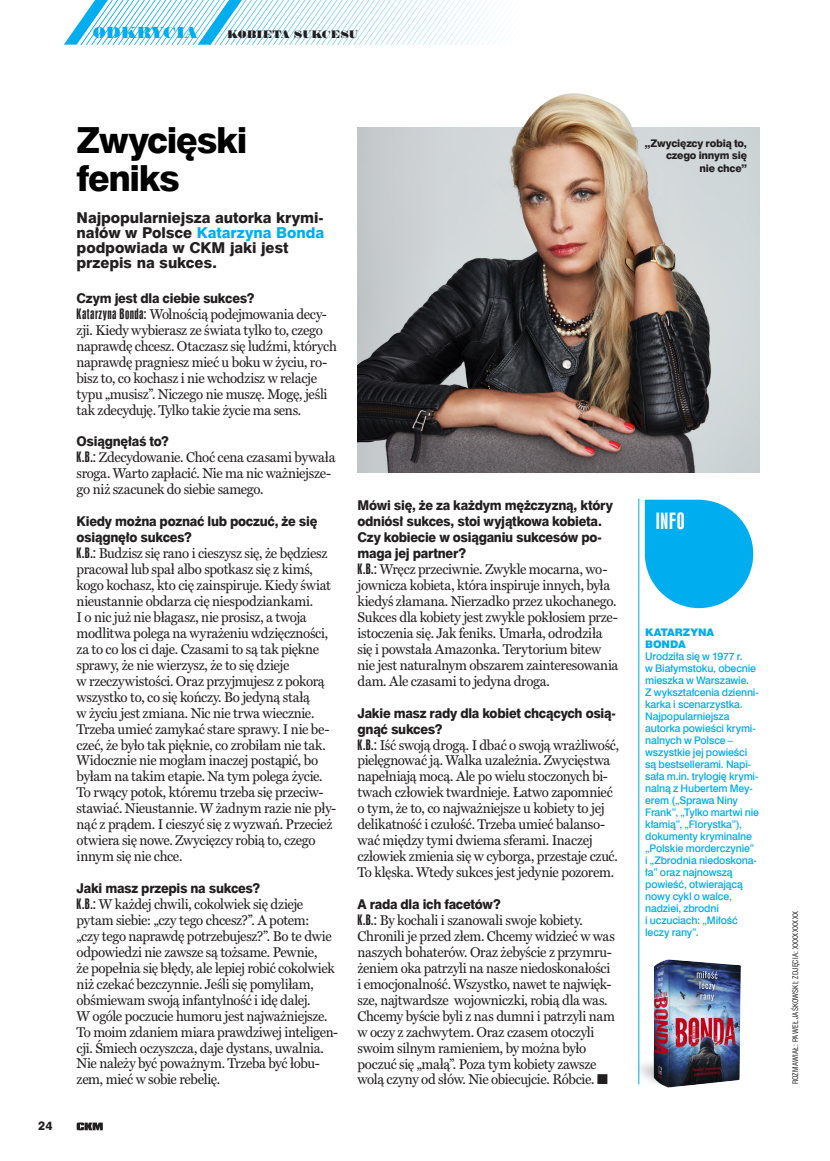
<style>
.page{position:relative;width:830px;height:1161px;background:#fff}
.page>*{position:absolute;margin:0;border:0;box-sizing:border-box;transform-origin:0 0}
.t1{font:36px "Swis 721 Hv EU";letter-spacing:-.035em;color:#000}
.dossier{font:21px "Swis 924 EU";color:#fff}
.lead{font:15.45px "Normande EU";letter-spacing:.005em;color:#00aeef}
.KS_lead{font:15px/15px "Swis 721 Hv EU";letter-spacing:-.005em;color:#231f20}
.WYWIAD_PYTA{font:14.25px/15.9px "Miller Text Pl";letter-spacing:-.02em;color:#231f20;scale:.95 1}
.WYWIAD_PYTA-2{font:13.5px/15.9px "Swis 721 Hv EU";letter-spacing:-.02em;color:#231f20;scale:.95 1}
.t2{font:12px "Swis 721 Hv EU";color:#231f20}
.Ramka{font:10.5px/12px "Swis 721 Md EU";letter-spacing:-.015em;color:#00aeef}
.Ramka-2{font:10.5px/12.8px "Swis 721 Hv EU";letter-spacing:-.02em;color:#231f20;text-align:right}
.Ramka-3{font:10.5px/12px "Swis 721 Blk EU";letter-spacing:-.005em;color:#00aeef}
.lead-2{font:10.5px "Normande EU";letter-spacing:.005em;color:#231f20}
.Zdjecia{font:7.5px "Swis 721 Cn EU";letter-spacing:.02em;color:#231f20}
.s1{color:#00aeef}
.s2{font-family:"Swis 924 EU";font-size:13.5px}
</style>
<div class="page">
<img style="left:357px;top:128px;width:402px;height:344px">
<svg style="left:644px;top:500px;width:108px;height:108px;background:#29bbf1"></svg>
<hr style="left:638px;top:499px;width:1px;height:585px;background:#00aeef">
<img style="left:638px;top:946px;width:103px;height:142px">
<img style="left:510px;top:93px;width:138px;height:110px">
<svg style="left:64px;top:0;width:444px;height:45px"></svg>
<svg style="left:77px;top:1122px;width:26px;height:8px"></svg>
<p class="lead" style="left:93px;top:23px;width:106px">ODKRYCIA</p>
<p class="lead-2" style="left:227px;top:28px;width:132px">KOBIETA SUKCESU</p>
<p class="t2" style="left:38px;top:1118px;width:16px">24</p>
<p class="t1" style="left:77px;top:118px;width:172px">Zwycięski</p>
<p class="t1" style="left:77px;top:157px;width:105px">feniks</p>
<p class="KS_lead" style="left:77px;top:211px;width:249px">Najpopularniejsza autorka krymi&shy;nałów w Polsce <span class="s1">Katarzyna Bonda </span>podpowiada w CKM jaki jest przepis na sukces.</p>
<p class="WYWIAD_PYTA-2" style="left:77px;top:291px;width:189px">Czym jest dla ciebie sukces?</p>
<p class="WYWIAD_PYTA" style="left:77px;top:306px;width:275px"><span class="s2">Katarzyna Bonda:</span> Wolnością podejmowania decy&shy;zji. Kiedy wybierasz ze świata tylko to, czego naprawdę chcesz. Otaczasz się ludźmi, których naprawdę pragniesz mieć u boku w życiu, ro&shy;bisz to, co kochasz i nie wchodzisz w relacje typu „musisz”. Niczego nie muszę. Mogę, jeśli tak zdecyduję. Tylko takie życie ma sens.</p>
<p class="WYWIAD_PYTA-2" style="left:77px;top:434px;width:99px">Osiągnęłaś to?</p>
<p class="WYWIAD_PYTA" style="left:77px;top:449px;width:274px"><span class="s2">K.B.:</span> Zdecydowanie. Choć cena czasami bywała sroga. Warto zapłacić. Nie ma nic ważniejsze&shy;go niż szacunek do siebie samego.</p>
<p class="WYWIAD_PYTA-2" style="left:77px;top:514px;width:255px">Kiedy można poznać lub poczuć, że się osiągnęło sukces?</p>
<p class="WYWIAD_PYTA" style="left:77px;top:545px;width:275px"><span class="s2">K.B.:</span> Budzisz się rano i cieszysz się, że będziesz pracował lub spał albo spotkasz się z kimś, kogo kochasz, kto cię zainspiruje. Kiedy świat nieustannie obdarza cię niespodziankami.<br>I o nic już nie błagasz, nie prosisz, a twoja modlitwa polega na wyrażeniu wdzięczności, za to co los ci daje. Czasami to są tak piękne sprawy, że nie wierzysz, że to się dzieje<br>w rzeczywistości. Oraz przyjmujesz z pokorą wszystko to, co się kończy. Bo jedyną stałą<br>w życiu jest zmiana. Nic nie trwa wiecznie.<br>Trzeba umieć zamykać stare sprawy. I nie be&shy;czeć, że było tak pięknie, co zrobiłam nie tak.<br>Widocznie nie mogłam inaczej postąpić, bo byłam na takim etapie. Na tym polega życie.<br>To rwący potok, któremu trzeba się przeciw&shy;stawiać. Nieustannie. W żadnym razie nie pły&shy;nąć z prądem. I cieszyć się z wyzwań. Przecież otwiera się nowe. Zwycięzcy robią to, czego innym się nie chce.</p>
<p class="WYWIAD_PYTA-2" style="left:77px;top:880px;width:195px">Jaki masz przepis na sukces?</p>
<p class="WYWIAD_PYTA" style="left:77px;top:896px;width:277px"><span class="s2">K.B.:</span> W każdej chwili, cokolwiek się dzieje pytam siebie: „czy tego chcesz?”. A potem:<br>„czy tego naprawdę potrzebujesz?”. Bo te dwie odpowiedzi nie zawsze są tożsame. Pewnie,<br>że popełnia się błędy, ale lepiej robić cokolwiek niż czekać bezczynnie. Jeśli się pomyliłam, obśmiewam swoją infantylność i idę dalej.<br>W ogóle poczucie humoru jest najważniejsze.<br>To moim zdaniem miara prawdziwej inteligen&shy;cji. Śmiech oczyszcza, daje dystans, uwalnia.<br>Nie należy być poważnym. Trzeba być łobu&shy;zem, mieć w sobie rebelię.</p>
<p class="WYWIAD_PYTA-2" style="left:357px;top:498px;width:270px">Mówi się, że za każdym mężczyzną, który odniósł sukces, stoi wyjątkowa kobieta.<br>Czy kobiecie w osiąganiu sukcesów po&shy;maga jej partner?</p>
<p class="WYWIAD_PYTA" style="left:357px;top:561px;width:276px"><span class="s2">K.B.:</span> Wręcz przeciwnie. Zwykle mocarna, wo&shy;jownicza kobieta, która inspiruje innych, była kiedyś złamana. Nierzadko przez ukochanego.<br>Sukces dla kobiety jest zwykle pokłosiem prze&shy;istoczenia się. Jak feniks. Umarła, odrodziła się i powstała Amazonka. Terytorium bitew nie jest naturalnym obszarem zainteresowania dam. Ale czasami to jedyna droga.</p>
<p class="WYWIAD_PYTA-2" style="left:357px;top:705px;width:273px">Jakie masz rady dla kobiet chcących osią&shy;gnąć sukces?</p>
<p class="WYWIAD_PYTA" style="left:357px;top:736px;width:277px"><span class="s2">K.B.:</span> Iść swoją drogą. I dbać o swoją wrażliwość, pielęgnować ją. Walka uzależnia. Zwycięstwa napełniają mocą. Ale po wielu stoczonych bi&shy;twach człowiek twardnieje. Łatwo zapomnieć o tym, że to, co najważniejsze u kobiety to jej delikatność i czułość. Trzeba umieć balanso&shy;wać między tymi dwiema sferami. Inaczej człowiek zmienia się w cyborga, przestaje czuć.<br>To klęska. Wtedy sukces jest jedynie pozorem.</p>
<p class="WYWIAD_PYTA-2" style="left:357px;top:896px;width:152px">A rada dla ich facetów?</p>
<p class="WYWIAD_PYTA" style="left:357px;top:912px;width:272px"><span class="s2">K.B.:</span> By kochali i szanowali swoje kobiety.<br>Chronili je przed złem. Chcemy widzieć w was naszych bohaterów. Oraz żebyście z przymru&shy;żeniem oka patrzyli na nasze niedoskonałości i emocjonalność. Wszystko, nawet te najwięk&shy;sze, najtwardsze wojowniczki, robią dla was.<br>Chcemy byście byli z nas dumni i patrzyli nam w oczy z zachwytem. Oraz czasem otoczyli swoim silnym ramieniem, by można było poczuć się „małą”. Poza tym kobiety zawsze wolą czyny od słów. Nie obiecujcie. Róbcie. ■</p>
<p class="Ramka-2" style="left:644px;top:137px;width:104px">„Zwycięzcy robią to, czego innym się<br>nie chce”</p>
<p class="dossier" style="left:655px;top:508px;width:31px">INFO</p>
<p class="Ramka-3" style="left:645px;top:626px;width:71px">KATARZYNA<br>BONDA</p>
<p class="Ramka" style="left:645px;top:651px;width:115px">Urodziła się w 1977 r.<br>w Białymstoku, obecnie mieszka w Warszawie.<br>Z wykształcenia dzienni&shy;karka i scenarzystka.<br>Najpopularniejsza autorka powieści krymi&shy;nalnych w Polsce – wszystkie jej powieści są bestsellerami. Napi&shy;sała m.in. trylogię krymi&shy;nalną z Hubertem Mey&shy;erem („Sprawa Niny<br>Frank”, „Tylko martwi nie kłamią”, „Florystka”), dokumenty kryminalne „Polskie morderczynie” i „Zbrodnia niedoskona&shy;ła” oraz najnowszą powieść, otwierającą nowy cykl o walce, nadziei, zbrodni<br>i uczuciach: „Miłość leczy rany”.</p>
<p class="Zdjecia" style="left:790px;top:1084px;width:175px;rotate:-90deg">ROZMAWIAŁ: PAWEŁ JAŚKOWSKI; ZDJĘCIA: XXXXXXXXX</p>
</div>
